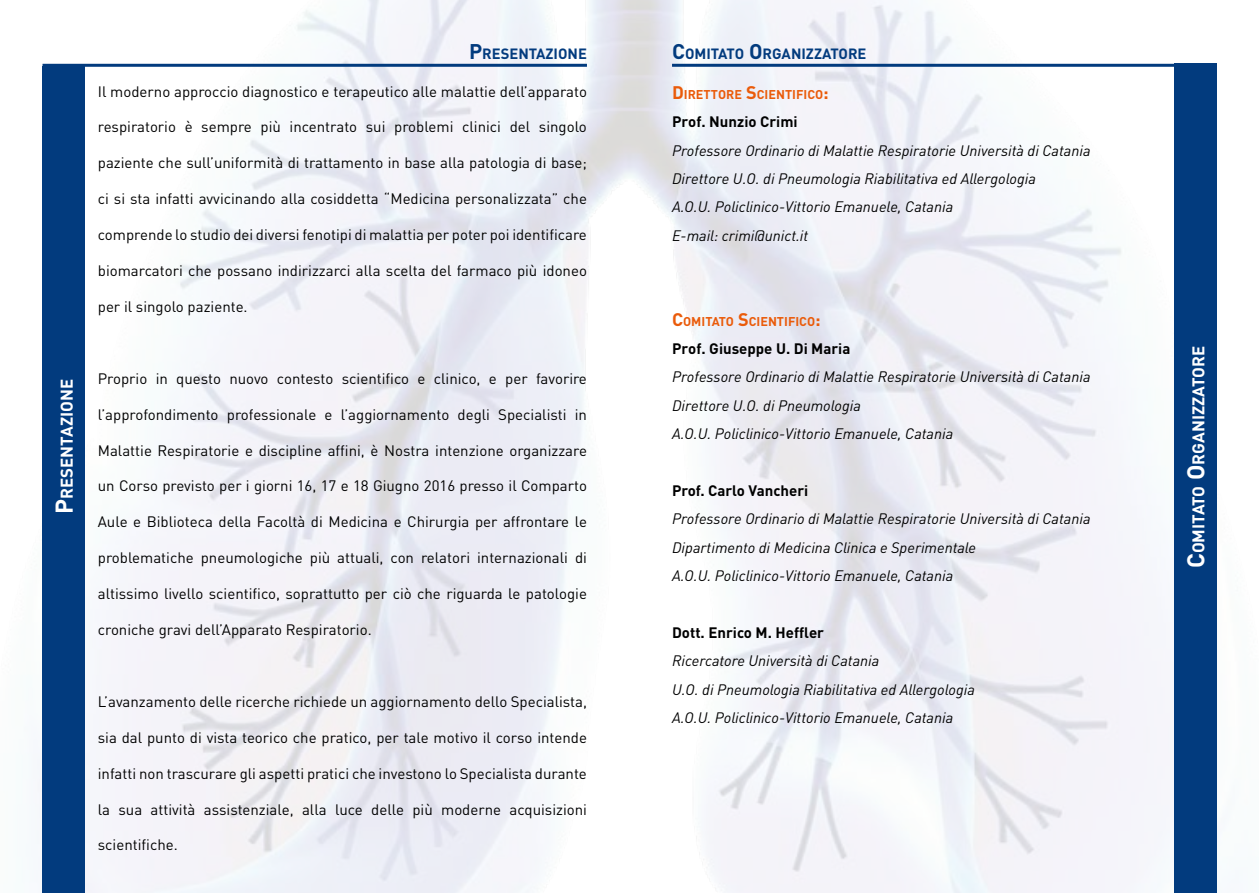
<style>
.page{position:relative;width:1259px;height:893px;background:#fff}
.page>*{position:absolute;margin:0;border:0;box-sizing:border-box;transform-origin:0 0}
.t1{font:700 16.8px "DIN Pro";color:#fff}
.t2{font:15px "DIN Pro";color:#000}
.t3{font:italic 15px/28.3px "DIN Pro";color:#000}
.t4{font:700 15px "DIN Pro";color:#000}
.t5{font:700 14.7px "DIN Pro";color:#023b7e}
.t6{font:700 12.6px "DIN Pro";color:#ea5b0a}
.s1{font-size:24px}
.s2{font-size:21px}
.s3{font-size:18px}
</style>
<div class="page">
<img style="left:42px;top:0;width:1175px;height:893px">
<hr style="left:672px;top:64px;width:544px;height:3px;background:#023b7e">
<div style="left:43px;top:67px;width:42px;height:826px;background:#023b7e"></div>
<hr style="left:43px;top:64px;width:544px;height:3px;background:#023b7e">
<div style="left:1174px;top:64px;width:42px;height:829px;background:#023b7e"></div>
<p class="t1" style="left:53px;top:514px;width:136px;rotate:-90deg"><span class="s1">P</span>RESENTAZIONE</p>
<p class="t5" style="left:469px;top:41px;width:119px"><span class="s2">P</span>RESENTAZIONE</p>
<p class="t2" style="left:98px;top:79px;width:490px">Il moderno approccio diagnostico e terapeutico alle malattie dell’apparato</p>
<p class="t2" style="left:98px;top:115px;width:490px">respiratorio è sempre più incentrato sui problemi clinici del singolo</p>
<p class="t2" style="left:98px;top:151px;width:490px">paziente che sull’uniformità di trattamento in base alla patologia di base;</p>
<p class="t2" style="left:98px;top:187px;width:491px">ci si sta infatti avvicinando alla cosiddetta “Medicina personalizzata” che</p>
<p class="t2" style="left:98px;top:223px;width:490px">comprende lo studio dei diversi fenotipi di malattia per poter poi identificare</p>
<p class="t2" style="left:98px;top:259px;width:490px">biomarcatori che possano indirizzarci alla scelta del farmaco più idoneo</p>
<p class="t2" style="left:98px;top:295px;width:151px">per il singolo paziente.</p>
<p class="t2" style="left:98px;top:366px;width:490px">Proprio in questo nuovo contesto scientifico e clinico, e per favorire</p>
<p class="t2" style="left:98px;top:402px;width:490px">l’approfondimento professionale e l’aggiornamento degli Specialisti in</p>
<p class="t2" style="left:98px;top:438px;width:490px">Malattie Respiratorie e discipline affini, è Nostra intenzione organizzare</p>
<p class="t2" style="left:98px;top:474px;width:491px">un Corso previsto per i giorni 16, 17 e 18 Giugno 2016 presso il Comparto</p>
<p class="t2" style="left:98px;top:510px;width:491px">Aule e Biblioteca della Facoltà di Medicina e Chirurgia per affrontare le</p>
<p class="t2" style="left:98px;top:546px;width:491px">problematiche pneumologiche più attuali, con relatori internazionali di</p>
<p class="t2" style="left:98px;top:582px;width:490px">altissimo livello scientifico, soprattutto per ciò che riguarda le patologie</p>
<p class="t2" style="left:98px;top:618px;width:275px">croniche gravi dell’Apparato Respiratorio.</p>
<p class="t2" style="left:98px;top:690px;width:491px">L’avanzamento delle ricerche richiede un aggiornamento dello Specialista,</p>
<p class="t2" style="left:98px;top:725px;width:490px">sia dal punto di vista teorico che pratico, per tale motivo il corso intende</p>
<p class="t2" style="left:98px;top:761px;width:490px">infatti non trascurare gli aspetti pratici che investono lo Specialista durante</p>
<p class="t2" style="left:98px;top:797px;width:490px">la sua attività assistenziale, alla luce delle più moderne acquisizioni</p>
<p class="t2" style="left:98px;top:833px;width:81px">scientifiche.</p>
<p class="t5" style="left:672px;top:41px;width:196px"><span class="s2">C</span>OMITATO <span class="s2">O</span> RGANIZZATORE</p>
<p class="t6" style="left:672px;top:84px;width:158px"><span class="s3">D</span>IRETTORE <span class="s3">S</span>CIENTIFICO<span class="s3">:</span></p>
<p class="t4" style="left:672px;top:109px;width:127px">Prof. Nunzio Crimi</p>
<p class="t3" style="left:672px;top:134px;width:420px">Professore Ordinario di Malattie Respiratorie Università di Catania Direttore U.O. di Pneumologia Riabilitativa ed Allergologia<br>A.O.U. Policlinico-Vittorio Emanuele, Catania<br>E-mail: crimi@unict.it</p>
<p class="t6" style="left:672px;top:311px;width:150px"><span class="s3">C</span>OMITATO <span class="s3">S</span>CIENTIFICO<span class="s3">:</span></p>
<p class="t4" style="left:672px;top:336px;width:180px">Prof. Giuseppe U. Di Maria</p>
<p class="t3" style="left:672px;top:361px;width:420px">Professore Ordinario di Malattie Respiratorie Università di Catania<br>Direttore U.O. di Pneumologia<br>A.O.U. Policlinico-Vittorio Emanuele, Catania</p>
<p class="t4" style="left:672px;top:478px;width:138px">Prof. Carlo Vancheri</p>
<p class="t3" style="left:672px;top:503px;width:420px">Professore Ordinario di Malattie Respiratorie Università di Catania<br>Dipartimento di Medicina Clinica e Sperimentale<br>A.O.U. Policlinico-Vittorio Emanuele, Catania</p>
<p class="t4" style="left:672px;top:620px;width:154px">Dott. Enrico M. Heffler</p>
<p class="t3" style="left:672px;top:645px;width:304px">Ricercatore Università di Catania<br>U.O. di Pneumologia Riabilitativa ed Allergologia<br>A.O.U. Policlinico-Vittorio Emanuele, Catania</p>
<p class="t1" style="left:1184px;top:568px;width:224px;rotate:-90deg"><span class="s1">C</span>OMITATO <span class="s1">O</span> RGANIZZATORE</p>
</div>
